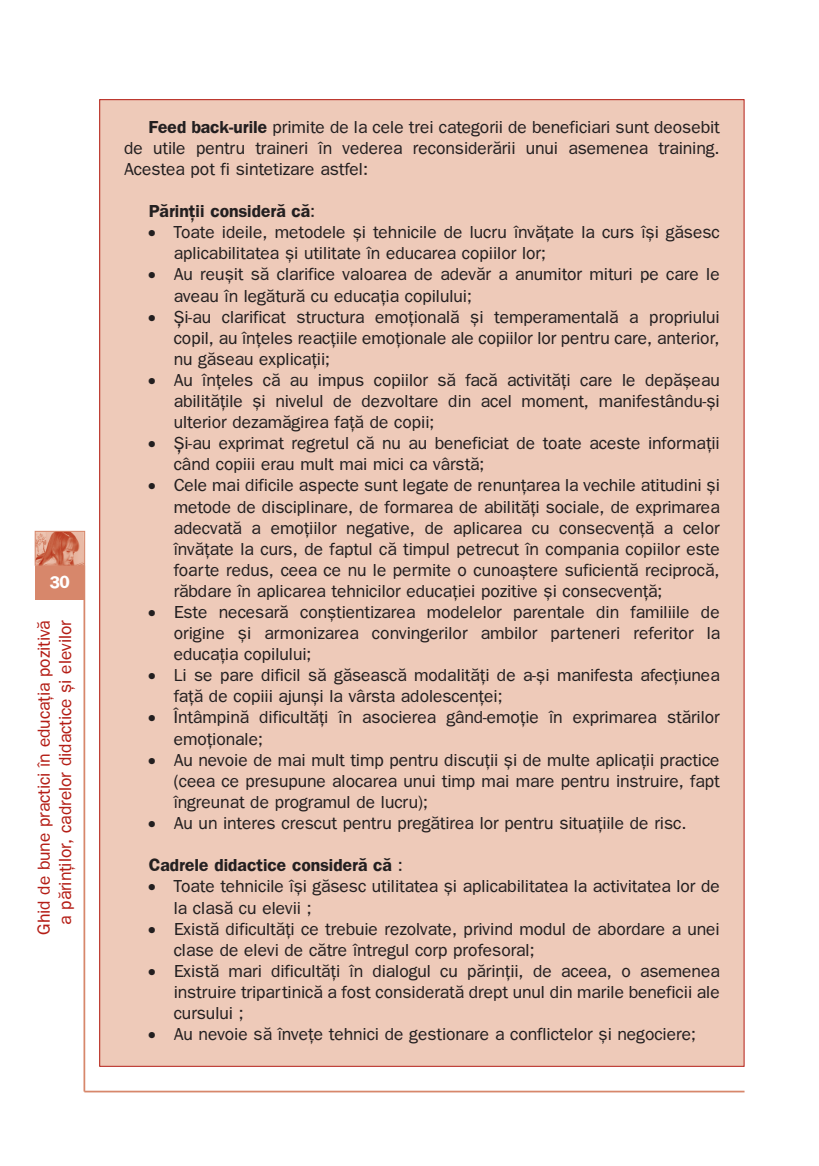
<style>
.page{position:relative;width:819px;height:1166px;background:#fff}
.page>*{position:absolute;margin:0;border:0;box-sizing:border-box;transform-origin:0 0}
.t1{font:17.5px/21.2px "Franklin Gothic Normal";color:#231f20;text-align:justify}
.t2{font:17.5px/21px "Franklin Gothic Normal";color:#b41d15;text-align:center}
.t3{font:700 17.5px "Franklin Gothic";color:#231f20}
.t4{font:700 17.5px "Franklin Gothic";color:#fff}
.s1{font-family:"Franklin Gothic";font-weight:700}
.s2{font-family:"Franklin Gothic Normal";font-weight:400}
</style>
<div class="page">
<div style="left:100px;top:100px;width:644px;height:966px;background:#eecab9"></div>
<div style="left:35px;top:566px;width:49px;height:34px;background:#d7876b"></div>
<img style="left:37px;top:533px;width:46px;height:31px">
<div style="left:35px;top:531px;width:50px;height:35px;border:1px solid #d7876b"></div>
<hr style="left:83px;top:566px;width:2px;height:525px;background:#d7876b">
<hr style="left:84px;top:1090px;width:660px;height:2px;background:#d7876b">
<p class="t4" style="left:49px;top:571px;width:22px">30</p>
<p class="t2" style="left:33px;top:935px;width:316px;rotate:-90deg">Ghid de bune practici în educaþia pozitivã a pãrinþilor, cadrelor didactice ºi elevilor</p>
<p class="t1" style="left:124px;top:116px;width:597px;text-indent:25px"><span class="s1">Feed back-urile</span> primite de la cele trei categorii de beneficiari sunt deosebit de utile pentru traineri în vederea reconsiderãrii unui asemenea training.<br>Acestea pot fi sintetizare astfel:</p>
<p class="t3" style="left:149px;top:201px;width:168px">Pãrinþii considerã cã<span class="s2">:</span></p>
<p class="t1" style="left:174px;top:221px;width:547px;text-indent:-25px">• Toate ideile, metodele ºi tehnicile de lucru învãþate la curs îºi gãsesc aplicabilitatea ºi utilitate în educarea copiilor lor;</p>
<p class="t1" style="left:174px;top:264px;width:547px;text-indent:-25px">• Au reuºit sã clarifice valoarea de adevãr a anumitor mituri pe care le aveau în legãturã cu educaþia copilului;</p>
<p class="t1" style="left:174px;top:306px;width:547px;text-indent:-25px">• ªi-au clarificat structura emoþionalã ºi temperamentalã a propriului copil, au înþeles reacþiile emoþionale ale copiilor lor pentru care, anterior, nu gãseau explicaþii;</p>
<p class="t1" style="left:174px;top:369px;width:547px;text-indent:-25px">• Au înþeles cã au impus copiilor sã facã activitãþi care le depãºeau abilitãþile ºi nivelul de dezvoltare din acel moment, manifestându-ºi ulterior dezamãgirea faþã de copii;</p>
<p class="t1" style="left:174px;top:432px;width:547px;text-indent:-25px">• ªi-au exprimat regretul cã nu au beneficiat de toate aceste informaþii când copiii erau mult mai mici ca vârstã;</p>
<p class="t1" style="left:174px;top:475px;width:547px;text-indent:-25px">• Cele mai dificile aspecte sunt legate de renunþarea la vechile atitudini ºi metode de disciplinare, de formarea de abilitãþi sociale, de exprimarea adecvatã a emoþiilor negative, de aplicarea cu consecvenþã a celor învãþate la curs, de faptul cã timpul petrecut în compania copiilor este foarte redus, ceea ce nu le permite o cunoaºtere suficientã reciprocã, rãbdare în aplicarea tehnicilor educaþiei pozitive ºi consecvenþã;</p>
<p class="t1" style="left:174px;top:601px;width:548px;text-indent:-25px">• Este necesarã conºtientizarea modelelor parentale din familiile de origine ºi armonizarea convingerilor ambilor parteneri referitor la educaþia copilului;</p>
<p class="t1" style="left:174px;top:664px;width:547px;text-indent:-25px">• Li se pare dificil sã gãseascã modalitãþi de a-ºi manifesta afecþiunea faþã de copiii ajunºi la vârsta adolescenþei;</p>
<p class="t1" style="left:174px;top:706px;width:547px;text-indent:-25px">• Întâmpinã dificultãþi în asocierea gând-emoþie în exprimarea stãrilor emoþionale;</p>
<p class="t1" style="left:174px;top:749px;width:547px;text-indent:-25px">• Au nevoie de mai mult timp pentru discuþii ºi de multe aplicaþii practice (ceea ce presupune alocarea unui timp mai mare pentru instruire, fapt îngreunat de programul de lucru);</p>
<p class="t1" style="left:149px;top:812px;width:539px">• Au un interes crescut pentru pregãtirea lor pentru situaþiile de risc.</p>
<p class="t3" style="left:149px;top:855px;width:255px">Cadrele didactice considerã cã <span class="s2">:</span></p>
<p class="t1" style="left:174px;top:875px;width:547px;text-indent:-25px">• Toate tehnicile îºi gãsesc utilitatea ºi aplicabilitatea la activitatea lor de la clasã cu elevii ;</p>
<p class="t1" style="left:174px;top:918px;width:547px;text-indent:-25px">• Existã dificultãþi ce trebuie rezolvate, privind modul de abordare a unei clase de elevi de cãtre întregul corp profesoral;</p>
<p class="t1" style="left:174px;top:960px;width:547px;text-indent:-25px">• Existã mari dificultãþi în dialogul cu pãrinþii, de aceea, o asemenea instruire tripartinicã a fost consideratã drept unul din marile beneficii ale cursului ;</p>
<p class="t1" style="left:149px;top:1023px;width:549px">• Au nevoie sã înveþe tehnici de gestionare a conflictelor ºi negociere;</p>
</div>
